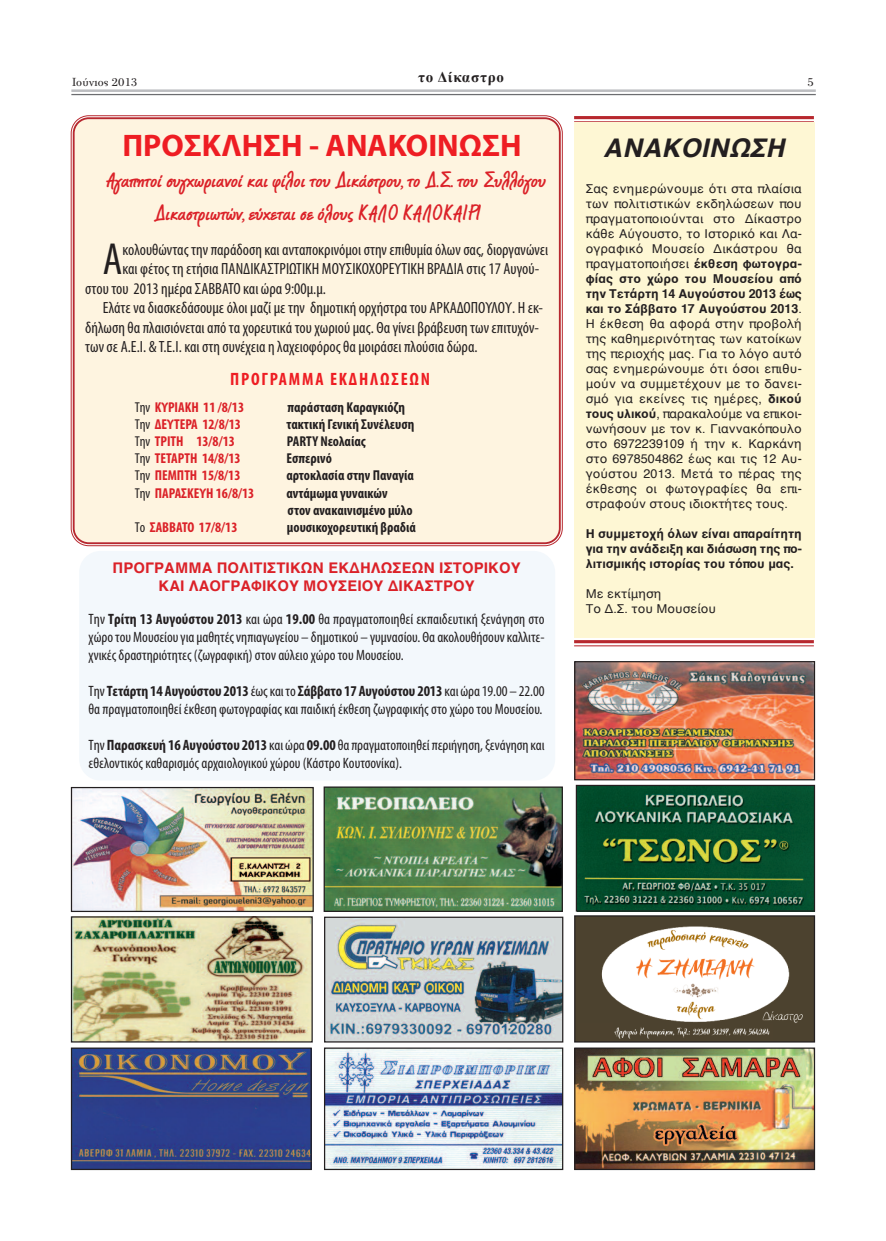
<style>
.page{position:relative;width:886px;height:1241px;background:#fff}
.page>*{position:absolute;margin:0;border:0;box-sizing:border-box;transform-origin:0 0}
.t1{font:condensed 45.12px "Myriad Pro";color:#231f20}
.t2{font:700 31.25px "Myriad Pro";color:#ee1d23}
.t3{font:italic 700 26.25px "Helvetica";color:#231f20}
.t4{font:700 25px/32.5px "CF Marker";color:#db2128}
.t5{font:700 condensed 17.88px "Myriad Pro";letter-spacing:.1em;color:#ee1d23}
.t6{font:condensed 16.25px "Myriad Pro";color:#231f20}
.t7{font:condensed 15px/18px "Myriad Pro";color:#231f20}
.t8{font:700 15px/18px "Helvetica";color:#db2128;text-align:center}
.t9{font:700 15px "Times New Roman";letter-spacing:.05em;color:#231f20}
.t10{font:700 condensed 14.38px/17.2px "Myriad Pro";color:#231f20}
.t11{font:700 condensed 14.38px "Myriad Pro";color:#db2128}
.t12{font:12.5px/15px "Helvetica";color:#231f20;text-align:justify}
.t13{font:700 12.5px/15px "Helvetica";color:#231f20;text-align:justify}
.t14{font:12.5px "PF Bodoni Text Poly";color:#231f20}
.s1{font-weight:400;color:#231f20}
.s2{font-weight:700}
</style>
<div class="page">
<hr style="left:71px;top:89px;width:745px;height:3px;background:#bcbdc0">
<hr style="left:71px;top:94px;width:745px;height:1px;background:#6c6d70">
<img style="left:578px;top:786px;width:235px;height:123px">
<div style="left:576px;top:784px;width:239px;height:127px;border:1px solid #231f20"></div>
<img style="left:326px;top:918px;width:235px;height:122px">
<div style="left:324px;top:916px;width:239px;height:126px;border:1px solid #231f20"></div>
<img style="left:326px;top:1049px;width:235px;height:118px">
<div style="left:324px;top:1047px;width:239px;height:122px;border:1px solid #231f20"></div>
<img style="left:326px;top:788px;width:235px;height:121px">
<div style="left:324px;top:786px;width:239px;height:125px;border:1px solid #231f20"></div>
<img style="left:73px;top:788px;width:239px;height:121px">
<div style="left:71px;top:786px;width:243px;height:125px;border:1px solid #231f20"></div>
<img style="left:73px;top:918px;width:238px;height:122px">
<div style="left:71px;top:916px;width:242px;height:126px;border:1px solid #231f20"></div>
<img style="left:73px;top:1049px;width:237px;height:118px">
<div style="left:71px;top:1047px;width:241px;height:122px;border:1px solid #231f20"></div>
<img style="left:576px;top:1049px;width:237px;height:118px">
<div style="left:574px;top:1047px;width:241px;height:122px;border:1px solid #231f20"></div>
<img style="left:576px;top:917px;width:237px;height:123px">
<div style="left:574px;top:915px;width:241px;height:127px;border:1px solid #231f20"></div>
<div style="left:72px;top:116px;width:490px;height:429px;background:#fef4e0"></div>
<hr style="left:574px;top:116px;width:240px;height:3px;background:#b7282e">
<hr style="left:574px;top:121px;width:240px;height:1px;background:#b7282e">
<hr style="left:574px;top:640px;width:240px;height:3px;background:#b7282e">
<hr style="left:574px;top:645px;width:240px;height:1px;background:#b7282e">
<img style="left:576px;top:663px;width:237px;height:115px">
<div style="left:574px;top:661px;width:241px;height:119px;border:1px solid #231f20"></div>
<div style="left:574px;top:122px;width:241px;height:516px;background:#fef7d4"></div>
<div style="left:79px;top:551px;width:476px;height:229px;background:#f3f8fc;border-radius:21px"></div>
<p class="t14" style="left:72px;top:75px;width:67px">Ιούνιος 2013</p>
<p class="t9" style="left:418px;top:69px;width:87px">το Δίκαστρο</p>
<p class="t14" style="left:807px;top:75px;width:8px">5</p>
<h2 class="t2" style="left:122px;top:133px;width:401px">ΠΡΟΣΚΛΗΣΗ - ΑΝΑΚΟΙΝΩΣΗ</h2>
<h3 class="t4" style="left:154px;top:167px;width:393px;text-indent:-48px">Αγαπητοί συγχωριανοί και φίλοι του Δικάστρου, το Δ.Σ. του Συλλόγου<br>Δικαστριωτών, εύχεται σε όλους ΚΑΛΟ ΚΑΛΟΚΑΙΡΙ</h3>
<h1 class="t1" style="left:103px;top:243px;width:21px">Α</h1>
<h3 class="t6" style="left:122px;top:243px;width:427px">κολουθώντας την παράδοση και ανταποκρινόμοι στην επιθυμία όλων σας, διοργανώνει</h3>
<h3 class="t6" style="left:122px;top:263px;width:418px">και φέτος τη ετήσια ΠΑΝΔΙΚΑΣΤΡΙΩΤΙΚΗ ΜΟΥΣΙΚΟΧΟΡΕΥΤΙΚΗ ΒΡΑΔΙΑ στις 17 Αυγού-</h3>
<h3 class="t6" style="left:85px;top:282px;width:242px">στου του 2013 ημέρα ΣΑΒΒΑΤΟ και ώρα 9:00μ.μ.</h3>
<h3 class="t6" style="left:103px;top:302px;width:442px">Ελάτε να διασκεδάσουμε όλοι μαζί με την δημοτική ορχήστρα του ΑΡΚΑΔΟΠΟΥΛΟΥ. Η εκ-</h3>
<h3 class="t6" style="left:85px;top:321px;width:455px">δήλωση θα πλαισιόνεται από τα χορευτικά του χωριού μας. Θα γίνει βράβευση των επιτυχόν-</h3>
<h3 class="t6" style="left:85px;top:341px;width:394px">των σε Α.Ε.Ι. &amp;Τ.Ε.Ι. και στη συνέχεια η λαχειοφόρος θα μοιράσει πλούσια δώρα.</h3>
<h3 class="t5" style="left:230px;top:373px;width:202px">ΠΡΟΓΡΑΜΜΑ ΕΚΔΗΛΩΣΕΩΝ</h3>
<p class="t11" style="left:135px;top:401px;width:111px"><span class="s1">Την</span> ΚΥΡΙΑΚΗ 11 /8/13</p>
<p class="t10" style="left:287px;top:399px;width:119px">παράσταση Καραγκιόζη</p>
<p class="t11" style="left:135px;top:419px;width:108px"><span class="s1">Την</span> ΔΕΥΤΕΡΑ 12/8/13</p>
<p class="t10" style="left:286px;top:416px;width:130px">τακτική Γενική Συνέλευση</p>
<p class="t11" style="left:135px;top:436px;width:102px"><span class="s1">Την</span> ΤΡΙΤΗ 13/8/13</p>
<p class="t10" style="left:287px;top:434px;width:80px">PARTY Νεολαίας</p>
<p class="t11" style="left:135px;top:453px;width:107px"><span class="s1">Την</span> ΤΕΤΑΡΤΗ 14/8/13</p>
<p class="t10" style="left:286px;top:451px;width:47px">Εσπερινό</p>
<p class="t11" style="left:135px;top:470px;width:107px"><span class="s1">Την</span> ΠΕΜΠΤΗ 15/8/13</p>
<p class="t10" style="left:286px;top:468px;width:129px">αρτοκλασία στην Παναγία</p>
<p class="t11" style="left:135px;top:488px;width:121px"><span class="s1">Την</span> ΠΑΡΑΣΚΕΥΗ 16/8/13</p>
<p class="t10" style="left:286px;top:485px;width:128px">αντάμωμα γυναικών στον ανακαινισμένο μύλο</p>
<p class="t11" style="left:135px;top:522px;width:104px"><span class="s1">Το</span> ΣΑΒΒΑΤΟ 17/8/13</p>
<p class="t10" style="left:287px;top:520px;width:130px">μουσικοχορευτική βραδιά</p>
<p class="t8" style="left:113px;top:560px;width:410px">ΠΡΟΓΡΑΜΜΑ ΠΟΛΙΤΙΣΤΙΚΩΝ ΕΚΔΗΛΩΣΕΩΝ ΙΣΤΟΡΙΚΟΥ<br>ΚΑΙ ΛΑΟΓΡΑΦΙΚΟΥ ΜΟΥΣΕΙΟΥ ΔΙΚΑΣΤΡΟΥ</p>
<p class="t7" style="left:89px;top:611px;width:457px;text-align:justify">Την <span class="s2">Τρίτη 13 Αυγούστου 2013</span> και ώρα <span class="s2">19.00</span> θα πραγματοποιηθεί εκπαιδευτική ξενάγηση στο χώροτουΜουσείουγιαμαθητέςνηπιαγωγείου – δημοτικού – γυμνασίου. Θαακολουθήσουνκαλλιτε&shy;χνικές δραστηριότητες (ζωγραφική) στον αύλειο χώρο του Μουσείου.</p>
<p class="t7" style="left:89px;top:683px;width:457px">Την<span class="s2">Τετάρτη 14 Αυγούστου 2013</span> έωςκαιτο <span class="s2">Σάββατο 17 Αυγούστου 2013</span> καιώρα19.00 – 22.00 θα πραγματοποιηθεί έκθεση φωτογραφίας και παιδική έκθεση ζωγραφικής στο χώρο του Μουσείου.</p>
<p class="t7" style="left:89px;top:737px;width:457px">Την <span class="s2">Παρασκευή 16 Αυγούστου 2013</span> και ώρα <span class="s2">09.00</span> θα πραγματοποιηθεί περιήγηση,ξενάγηση και εθελοντικός καθαρισμός αρχαιολογικού χώρου (Κάστρο Κουτσονίκα).</p>
<h3 class="t3" style="left:603px;top:137px;width:183px">ΑΝΑΚΟΙΝΩΣΗ</h3>
<p class="t12" style="left:586px;top:182px;width:218px">Σας ενημερώνουμε ότι στα πλαίσια των πολιτιστικών εκδηλώσεων που πραγματοποιούνται στο Δίκαστρο κάθε Αύγουστο, το Ιστορικό και Λα&shy;ογραφικό Μουσείο Δικάστρου θα πραγματοποιήσει <span class="s2">έκθεση φωτογρα&shy;φίας στο χώρο του Μουσείου από την Τετάρτη 14 Αυγούστου 2013 έως και το Σάββατο 17 Αυγούστου 2013</span>.<br>Η έκθεση θα αφορά στην προβολή της καθημερινότητας των κατοίκων της περιοχής μας. Για το λόγο αυτό σας ενημερώνουμε ότι όσοι επιθυ&shy;μούν να συμμετέχουν με το δανει&shy;σμό για εκείνες τις ημέρες, <span class="s2">δικού τους υλικού</span>, παρακαλούμε να επικοι&shy;νωνήσουν με τον κ. Γιαννακόπουλο στο 6972239109 ή την κ. Καρκάνη στο 6978504862 έως και τις 12 Αυ&shy;γούστου 2013. Μετά το πέρας της έκθεσης οι φωτογραφίες θα επι&shy;στραφούν στους ιδιοκτήτες τους.</p>
<p class="t13" style="left:586px;top:527px;width:218px">Η συμμετοχή όλων είναι απαραίτητη για την ανάδειξη και διάσωση της πο&shy;λιτισμικής ιστορίας του τόπου μας.</p>
<p class="t12" style="left:586px;top:587px;width:132px">Με εκτίμηση<br>Το Δ.Σ. του Μουσείου</p>
</div>
